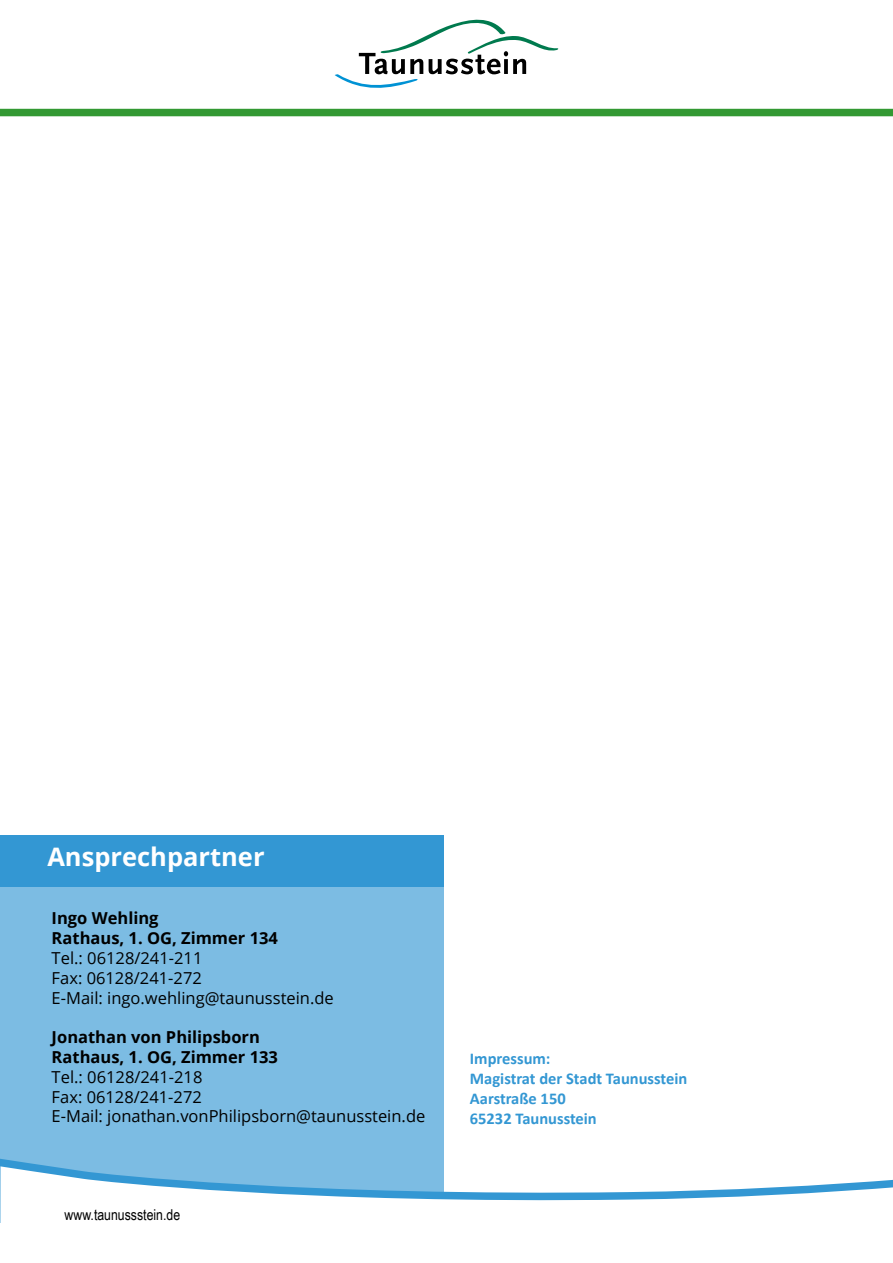
<style>
.page{position:relative;width:893px;height:1263px;background:#fff}
.page>*{position:absolute;margin:0;border:0;box-sizing:border-box;transform-origin:0 0}
.t1{font:700 25.5px "Open Sans";color:#fff}
.t2{font:16.5px/19.8px "Open Sans";color:#000}
.t3{font:700 16.5px/19.8px "Open Sans";color:#000}
.t4{font:700 16.5px/19.8px "Calibri";color:#3397d3}
.t5{font:15px "Arial Narrow";color:#000}
</style>
<div class="page">
<div style="left:0;top:109px;width:893px;height:7px;background:#393"></div>
<svg style="left:335px;top:20px;width:223px;height:68px"></svg>
<div style="left:0;top:837px;width:443px;height:385px;background:#7cbce3"></div>
<div style="left:0;top:835px;width:443px;height:51px;background:#3397d3"></div>
<div style="left:0;top:1202px;width:443px;height:21px;background:#fff"></div>
<svg style="left:0;top:1155px;width:893px;height:47px"></svg>
<h1 class="t1" style="left:47px;top:838px;width:219px">Ansprechpartner</h1>
<p class="t3" style="left:52px;top:908px;width:228px">Ingo Wehling<br>Rathaus, 1. OG, Zimmer 134</p>
<p class="t2" style="left:52px;top:948px;width:284px">Tel.: 06128/241-211<br>Fax: 06128/241-272<br>E-Mail: ingo.wehling@taunusstein.de</p>
<p class="t3" style="left:52px;top:1027px;width:228px">Jonathan von Philipsborn<br>Rathaus, 1. OG, Zimmer 133</p>
<p class="t2" style="left:52px;top:1066px;width:375px">Tel.: 06128/241-218<br>Fax: 06128/241-272<br>E-Mail: jonathan.vonPhilipsborn@taunusstein.de</p>
<p class="t5" style="left:65px;top:1203px;width:117px">www.taunussstein.de</p>
<p class="t4" style="left:470px;top:1048px;width:219px">Impressum:<br>Magistrat der Stadt Taunusstein<br>Aarstraße 150<br>65232 Taunusstein</p>
</div>
